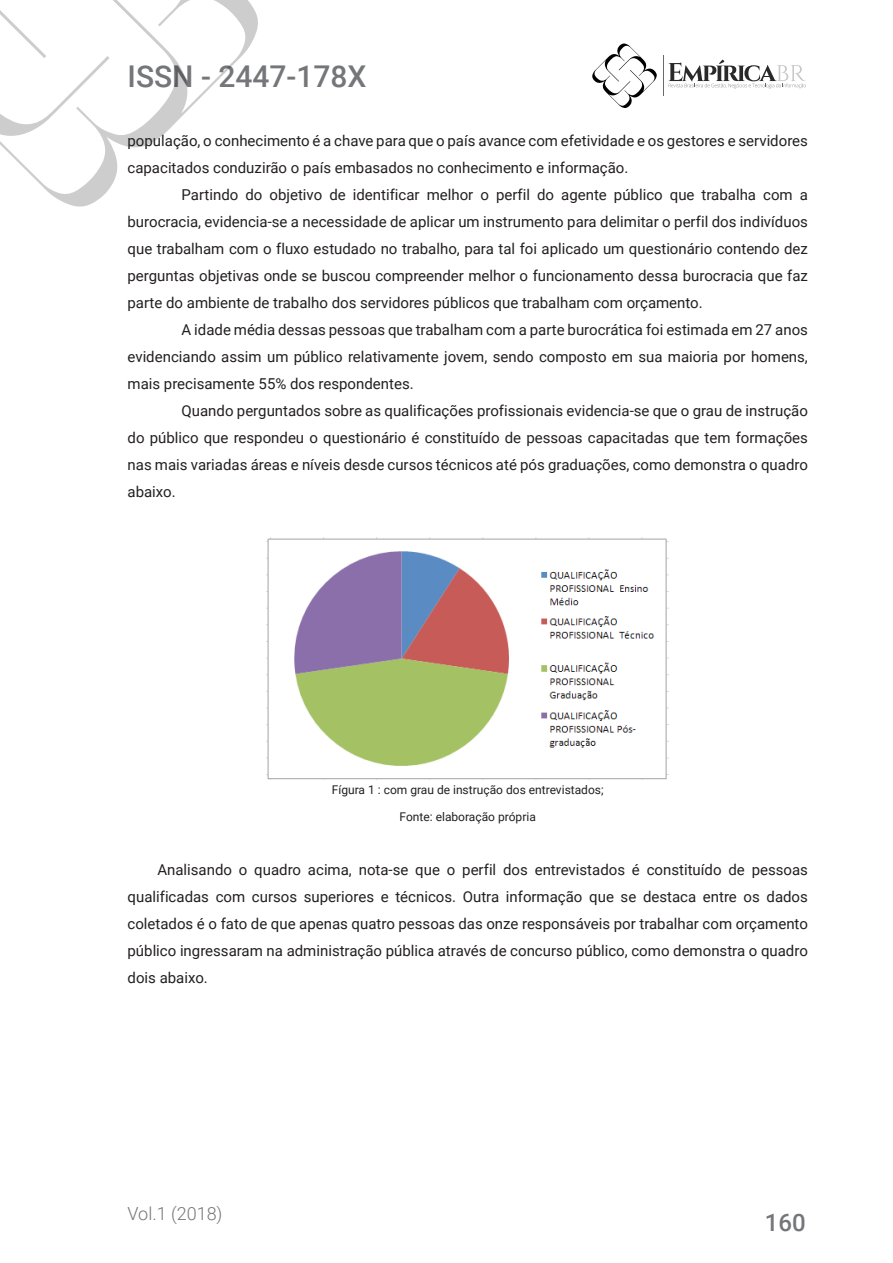
<style>
.page{position:relative;width:893px;height:1263px;background:#fff}
.page>*{position:absolute;margin:0;border:0;box-sizing:border-box;transform-origin:0 0}
.t1{font:500 30px "Roboto";color:#757679}
.t2{font:500 24px "Roboto";color:#757679}
.t3{font:300 18px "Roboto";color:#757679}
.t4{font:15px/27px "Roboto";color:#231f20;text-align:justify}
.legendas{font:12px "Roboto";color:#231f20}
</style>
<div class="page">
<svg style="left:592px;top:43px;width:65px;height:65px"></svg>
<hr style="left:663px;top:55px;width:1px;height:41px;background:#696969">
<svg style="left:668px;top:60px;width:138px;height:28px"></svg>
<svg style="left:0;top:0;width:258px;height:207px"></svg>
<img style="left:267px;top:538px;width:402px;height:241px">
<h1 class="t1" style="left:128px;top:55px;width:240px">ISSN - 2447-178X</h1>
<p class="t4" style="left:128px;top:126px;width:682px">população, o conhecimento é a chave para que o país avance com efetividade e os gestores e servidores capacitados conduzirão o país embasados no conhecimento e informação.</p>
<p class="t4" style="left:128px;top:180px;width:682px;text-indent:54px">Partindo do objetivo de identificar melhor o perfil do agente público que trabalha com a burocracia, evidencia-se a necessidade de aplicar um instrumento para delimitar o perfil dos indivíduos que trabalham com o fluxo estudado no trabalho, para tal foi aplicado um questionário contendo dez perguntas objetivas onde se buscou compreender melhor o funcionamento dessa burocracia que faz parte do ambiente de trabalho dos servidores públicos que trabalham com orçamento.</p>
<p class="t4" style="left:128px;top:315px;width:682px;text-indent:54px">A idade média dessas pessoas que trabalham com a parte burocrática foi estimada em 27 anos evidenciando assim um público relativamente jovem, sendo composto em sua maioria por homens, mais precisamente 55% dos respondentes.</p>
<p class="t4" style="left:128px;top:396px;width:682px;text-indent:54px">Quando perguntados sobre as qualificações profissionais evidencia-se que o grau de instrução do público que respondeu o questionário é constituído de pessoas capacitadas que tem formações nas mais variadas áreas e níveis desde cursos técnicos até pós graduações, como demonstra o quadro abaixo.</p>
<p class="legendas" style="left:332px;top:781px;width:273px">Fígura 1 : com grau de instrução dos entrevistados;</p>
<p class="legendas" style="left:400px;top:808px;width:138px">Fonte: elaboração própria</p>
<p class="t4" style="left:128px;top:855px;width:682px;text-indent:30px">Analisando o quadro acima, nota-se que o perfil dos entrevistados é constituído de pessoas qualificadas com cursos superiores e técnicos. Outra informação que se destaca entre os dados coletados é o fato de que apenas quatro pessoas das onze responsáveis por trabalhar com orçamento público ingressaram na administração pública através de concurso público, como demonstra o quadro dois abaixo.</p>
<p class="t3" style="left:128px;top:1201px;width:96px">Vol.1 (2018)</p>
<h2 class="t2" style="left:765px;top:1206px;width:42px">160</h2>
</div>
